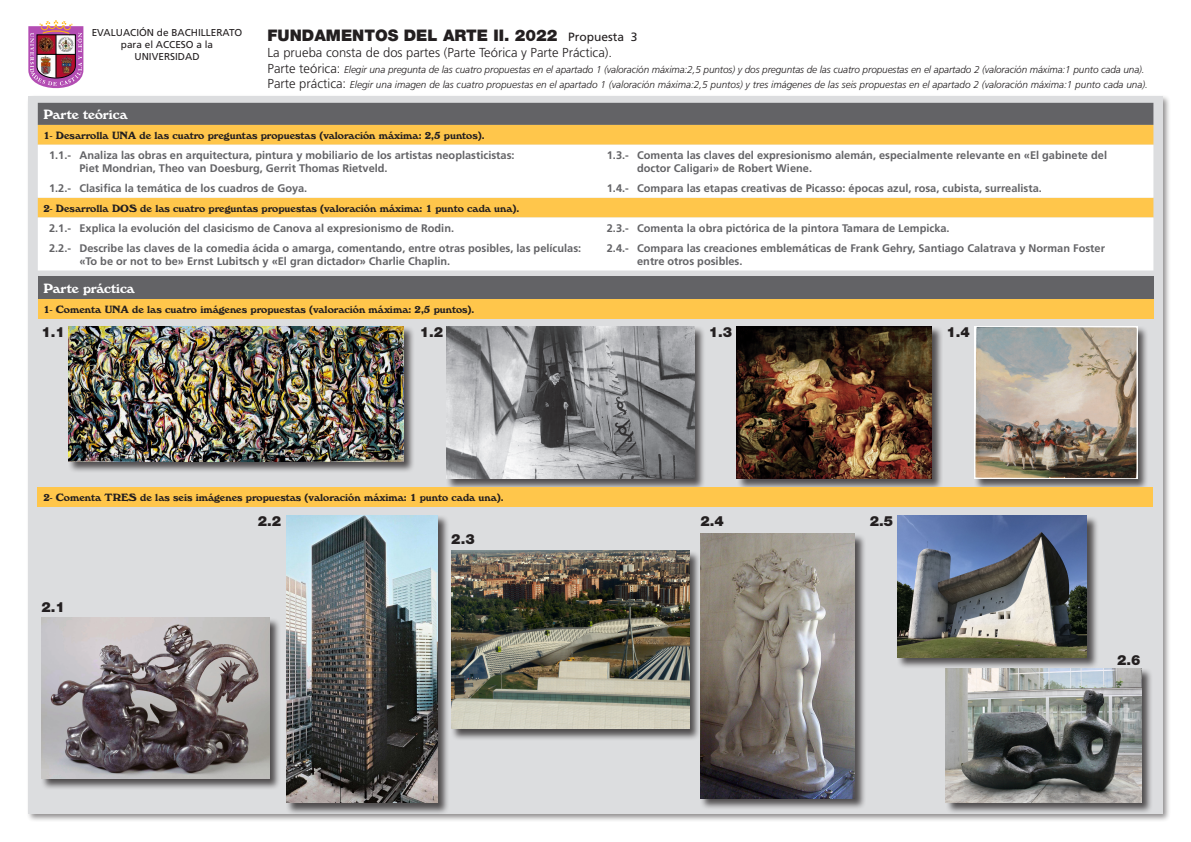
<style>
.page{position:relative;width:1191px;height:842px;background:#fff}
.page>*{position:absolute;margin:0;border:0;box-sizing:border-box;transform-origin:0 0}
.t1{font:900 16px "Helvetica Neue";color:#231f20}
.t2{font:900 14px "Helvetica Neue";color:#231f20}
.t3{font:700 14px "Windsor D";color:#fff}
.t4{font:300 13px "Frutiger";color:#231f20}
.t5{font:700 11px/13.2px "Frutiger";color:#636366}
.t6{font:700 11px "Windsor D";color:#231f20}
.t7{font:italic 300 10px "Frutiger";letter-spacing:-.01em;color:#231f20}
.t8{font:10px/12px "Frutiger";color:#231f20;text-align:center}
.s1{font-family:"Frutiger";font-weight:400;font-size:12px}
.s2{font-style:normal;font-size:13px}
</style>
<div class="page">
<div style="left:26px;top:94px;width:1145px;height:728px;background:#231f20;opacity:.5"></div>
<div style="left:28px;top:97px;width:1134px;height:717px;background:#dcdddf"></div>
<img style="left:28px;top:20px;width:55px;height:69px">
<div style="left:38px;top:103px;width:1115px;height:22px;background:#636366"></div>
<div style="left:38px;top:125px;width:1115px;height:20px;background:#ffc64b"></div>
<svg style="left:38px;top:145px;width:1115px;height:125px;fill:#fff"></svg>
<div style="left:38px;top:277px;width:1115px;height:22px;background:#636366"></div>
<div style="left:38px;top:299px;width:1115px;height:20px;background:#ffc64b"></div>
<div style="left:451px;top:550px;width:250px;height:191px;background:#231f20;opacity:.75"></div>
<img style="left:451px;top:551px;width:238px;height:178px">
<div style="left:945px;top:668px;width:207px;height:146px;background:#231f20;opacity:.75"></div>
<img style="left:946px;top:668px;width:195px;height:134px">
<div style="left:736px;top:326px;width:207px;height:165px;background:#231f20;opacity:.75"></div>
<img style="left:737px;top:326px;width:194px;height:153px">
<div style="left:974px;top:326px;width:174px;height:165px;background:#231f20;opacity:.75"></div>
<img style="left:974px;top:326px;width:163px;height:153px">
<div style="left:897px;top:515px;width:201px;height:154px;background:#231f20;opacity:.75"></div>
<img style="left:897px;top:516px;width:189px;height:142px">
<div style="left:446px;top:326px;width:260px;height:165px;background:#231f20;opacity:.75"></div>
<img style="left:446px;top:326px;width:248px;height:153px">
<div style="left:68px;top:326px;width:347px;height:147px;background:#231f20;opacity:.75"></div>
<img style="left:68px;top:326px;width:335px;height:135px">
<div style="left:700px;top:533px;width:166px;height:277px;background:#231f20;opacity:.75"></div>
<img style="left:700px;top:534px;width:154px;height:264px">
<div style="left:41px;top:617px;width:240px;height:174px;background:#231f20;opacity:.75"></div>
<img style="left:41px;top:618px;width:228px;height:161px">
<div style="left:286px;top:515px;width:163px;height:300px;background:#231f20;opacity:.75"></div>
<img style="left:286px;top:515px;width:151px;height:288px">
<div style="left:38px;top:487px;width:1115px;height:20px;background:#ffc64b"></div>
<p class="t8" style="left:92px;top:26px;width:152px">EVALUACIÓN de BACHILLERATO para el ACCESO a la<br>UNIVERSIDAD</p>
<p class="t1" style="left:267px;top:26px;width:371px">FUNDAMENTOS DEL ARTE II. 2022 <span class="s1">Propuesta 3</span></p>
<p class="t4" style="left:267px;top:45px;width:346px">La prueba consta de dos partes (Parte Teórica y Parte Práctica).</p>
<p class="t7" style="left:267px;top:63px;width:878px"><span class="s2">Parte teórica:</span> Elegir una pregunta de las cuatro propuestas en el apartado 1 (valoración máxima:2,5 puntos) y dos preguntas de las cuatro propuestas en el apartado 2 (valoración máxima:1 punto cada una).</p>
<p class="t7" style="left:267px;top:79px;width:882px"><span class="s2">Parte práctica:</span> Elegir una imagen de las cuatro propuestas en el apartado 1 (valoración máxima:2,5 puntos) y tres imágenes de las seis propuestas en el apartado 2 (valoración máxima:1 punto cada una).</p>
<p class="t3" style="left:43px;top:106px;width:85px">Parte teórica</p>
<p class="t6" style="left:43px;top:129px;width:443px">1- Desarrolla UNA de las cuatro preguntas propuestas (valoración máxima: 2,5 puntos).</p>
<p class="t5" style="left:79px;top:148px;width:437px;text-indent:-30px">1.1.- Analiza las obras en arquitectura, pintura y mobiliario de los artistas neoplasticistas:<br>Piet Mondrian, Theo van Doesburg, Gerrit Thomas Rietveld.</p>
<p class="t5" style="left:637px;top:148px;width:471px;text-indent:-30px">1.3.- Comenta las claves del expresionismo alemán, especialmente relevante en «El gabinete del doctor Caligari» de Robert Wiene.</p>
<p class="t5" style="left:49px;top:181px;width:260px">1.2.- Clasifica la temática de los cuadros de Goya.</p>
<p class="t5" style="left:607px;top:181px;width:436px">1.4.- Compara las etapas creativas de Picasso: épocas azul, rosa, cubista, surrealista.</p>
<p class="t6" style="left:43px;top:202px;width:477px">2- Desarrolla DOS de las cuatro preguntas propuestas (valoración máxima: 1 punto cada una).</p>
<p class="t5" style="left:49px;top:221px;width:406px">2.1.- Explica la evolución del clasicismo de Canova al expresionismo de Rodin.</p>
<p class="t5" style="left:607px;top:221px;width:344px">2.3.- Comenta la obra pictórica de la pintora Tamara de Lempicka.</p>
<p class="t5" style="left:79px;top:241px;width:503px;text-indent:-30px">2.2.- Describe las claves de la comedia ácida o amarga, comentando, entre otras posibles, las películas: «To be or not to be» Ernst Lubitsch y «El gran dictador» Charlie Chaplin.</p>
<p class="t5" style="left:637px;top:241px;width:469px;text-indent:-30px">2.4.- Compara las creaciones emblemáticas de Frank Gehry, Santiago Calatrava y Norman Foster entre otros posibles.</p>
<p class="t3" style="left:43px;top:280px;width:93px">Parte práctica</p>
<p class="t6" style="left:43px;top:303px;width:432px">1- Comenta UNA de las cuatro imágenes propuestas (valoración máxima: 2,5 puntos).</p>
<p class="t2" style="left:41px;top:323px;width:25px">1.1</p>
<p class="t2" style="left:420px;top:323px;width:25px">1.2</p>
<p class="t2" style="left:709px;top:323px;width:25px">1.3</p>
<p class="t2" style="left:946px;top:323px;width:25px">1.4</p>
<p class="t6" style="left:43px;top:491px;width:462px">2- Comenta TRES de las seis imágenes propuestas (valoración máxima: 1 punto cada una).</p>
<p class="t2" style="left:258px;top:513px;width:25px">2.2</p>
<p class="t2" style="left:41px;top:598px;width:25px">2.1</p>
<p class="t2" style="left:451px;top:531px;width:25px">2.3</p>
<p class="t2" style="left:700px;top:513px;width:25px">2.4</p>
<p class="t2" style="left:869px;top:513px;width:25px">2.5</p>
<p class="t2" style="left:1117px;top:651px;width:25px">2.6</p>
</div>
